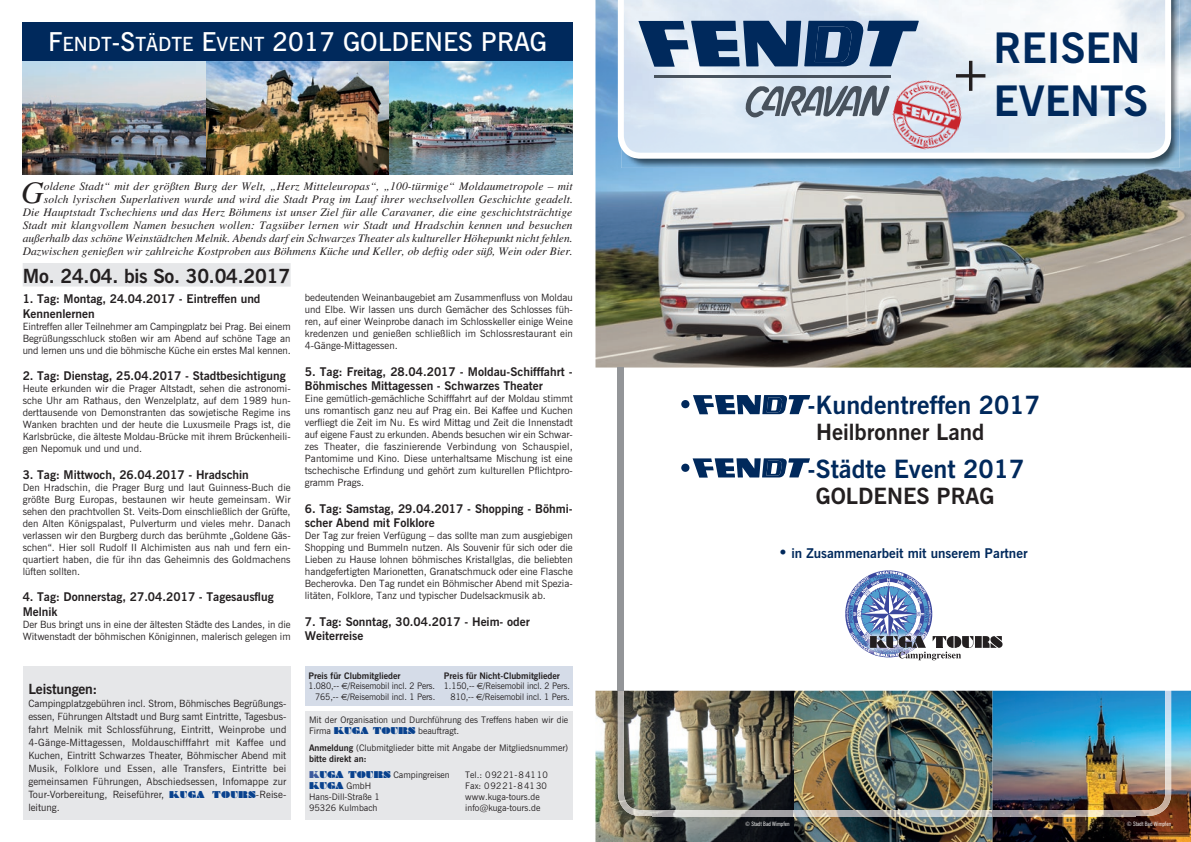
<style>
.page{position:relative;width:1191px;height:842px;background:#fff}
.page>*{position:absolute;margin:0;border:0;box-sizing:border-box;transform-origin:0 0}
.t1{font:700 50.4px "News Gothic BT";color:#00295c}
.t2{font:600 50.4px "News Gothic BT";color:#231f20}
.t3{font:700 42px/53.2px "News Gothic BT";color:#00295c}
.t4{font:italic 31.4px "Times";color:#231f20}
.t5{font:700 30.2px "News Gothic BT";color:#00295c}
.t6{font:600 26px "News Gothic BT";color:#fff}
.t7{font:700 25.2px "News Gothic BT";color:#00295c}
.t8{font:700 22.4px "News Gothic BT";color:#231f20}
.t9{font:700 19.5px "News Gothic BT";letter-spacing:-.01em;color:#231f20}
.t10{font:700 14px "News Gothic BT";letter-spacing:-.01em;color:#231f20}
.t11{font:700 13.4px "News Gothic BT";color:#00295c}
.t12{font:700 12px/14.4px "News Gothic BT";color:#231f20}
.t13{font:italic 11.5px/13px "Times";letter-spacing:.01em;color:#231f20;text-align:right}
.t14{font:10px/12px "News Gothic BT";color:#231f20;text-align:justify}
.t15{font:9px/10.8px "News Gothic BT";color:#231f20}
.t16{font:9px "News Gothic BT";color:#231f20;scale:.95 1}
.t17{font:700 9px "News Gothic BT";color:#231f20}
.t18{font:9px "Braggadocio";color:#09428e}
.t19{font:condensed 6px "News Gothic BT";color:#fff}
.s1{font-size:19.5px}
.s2{font-family:"Braggadocio";font-size:9px;color:#09428e}
.s3{font-family:"Euro Sans"}
.s4{font-family:"Braggadocio";color:#09428e}
.s5{font-weight:700}
.s6{font-family:"Braggadocio";color:#3d5a9e}
.s7{font-family:"News Gothic BT";color:#231f20}
</style>
<div class="page">
<div style="left:305px;top:666px;width:268px;height:40px;background:#d5dce8"></div>
<div style="left:23px;top:22px;width:550px;height:39px;background:#00295c"></div>
<img style="left:23px;top:61px;width:550px;height:114px">
<div style="left:23px;top:666px;width:268px;height:153px;background:#e6e7e9"></div>
<div style="left:23px;top:263px;width:268px;height:24px;background:#e6e7e9"></div>
<div style="left:305px;top:711px;width:267px;height:108px;background:#e6e7e9"></div>
<img style="left:595px;top:0;width:596px;height:367px">
<svg style="left:692px;top:458px;width:118px;height:20px"></svg>
<svg style="left:693px;top:395px;width:117px;height:19px"></svg>
<img style="left:595px;top:691px;width:596px;height:151px">
<img style="left:1144px;top:0;width:35px;height:168px">
<img style="left:621px;top:159px;width:209px;height:9px">
<img style="left:830px;top:159px;width:314px;height:9px">
<svg style="left:618px;top:0;width:553px;height:159px"></svg>
<svg style="left:744px;top:84px;width:142px;height:33px"></svg>
<svg style="left:638px;top:21px;width:280px;height:46px"></svg>
<hr style="left:654px;top:75px;width:237px;height:2px;background:#48525d">
<img style="left:886px;top:74px;width:82px;height:82px">
<img style="left:618px;top:691px;width:35px;height:125px">
<img style="left:653px;top:810px;width:482px;height:6px">
<img style="left:1135px;top:691px;width:36px;height:125px">
<div style="left:618px;top:367px;width:6px;height:324px;background:#939598"></div>
<svg style="left:624px;top:570px;width:547px;height:121px"></svg>
<h3 class="t6" style="left:48px;top:25px;width:500px">F<span class="s1">ENDT</span>-S<span class="s1">TÄDTE</span> E<span class="s1">VENT</span> 2017 GOLDENES PRAG</h3>
<h3 class="t4" style="left:21px;top:176px;width:24px">G</h3>
<p class="t13" style="left:23px;top:180px;width:552px">oldene Stadt“ mit der größten Burg der Welt, „Herz Mitteleuropas“, „100-türmige“ Moldaumetropole – mit solch lyrischen Superlativen wurde und wird die Stadt Prag im Lauf ihrer wechselvollen Geschichte geadelt.<br>Die Hauptstadt Tschechiens und das Herz Böhmens ist unser Ziel für alle Caravaner, die eine geschichtsträchtige Stadt mit klangvollem Namen besuchen wollen: Tagsüber lernen wir Stadt und Hradschin kennen und besuchen außerhalb das schöne Weinstädtchen Melnik. Abends darf ein Schwarzes Theater als kultureller Höhepunkt nicht fehlen.<br>Dazwischen genießen wir zahlreiche Kostproben aus Böhmens Küche und Keller, ob deftig oder süß, Wein oder Bier.</p>
<h3 class="t9" style="left:23px;top:264px;width:269px">Mo. 24.04. bis So. 30.04.2017</h3>
<p class="t12" style="left:23px;top:292px;width:239px">1. Tag: Montag, 24.04.2017 - Eintreffen und<br>Kennenlernen</p>
<p class="t14" style="left:23px;top:320px;width:270px">Eintreffen aller Teilnehmer am Campingplatz bei Prag. Bei einem Begrüßungsschluck stoßen wir am Abend auf schöne Tage an und lernen uns und die böhmische Küche ein erstes Mal kennen.</p>
<p class="t12" style="left:23px;top:369px;width:264px">2. Tag: Dienstag, 25.04.2017 - Stadtbesichtigung</p>
<p class="t14" style="left:23px;top:383px;width:269px">Heute erkunden wir die Prager Altstadt, sehen die astronomi&shy;sche Uhr am Rathaus, den Wenzelplatz, auf dem 1989 hun&shy;derttausende von Demonstranten das sowjetische Regime ins Wanken brachten und der heute die Luxusmeile Prags ist, die Karlsbrücke, die älteste Moldau-Brücke mit ihrem Brückenheili&shy;gen Nepomuk und und und.</p>
<p class="t12" style="left:23px;top:467px;width:228px">3. Tag: Mittwoch, 26.04.2017 - Hradschin</p>
<p class="t14" style="left:23px;top:481px;width:270px">Den Hradschin, die Prager Burg und laut Guinness-Buch die größte Burg Europas, bestaunen wir heute gemeinsam. Wir sehen den prachtvollen St. Veits-Dom einschließlich der Grüfte, den Alten Königspalast, Pulverturm und vieles mehr. Danach verlassen wir den Burgberg durch das berühmte „Goldene Gäs&shy;schen“. Hier soll Rudolf II Alchimisten aus nah und fern ein&shy;quartiert haben, die für ihn das Geheimnis des Goldmachens lüften sollten.</p>
<p class="t12" style="left:23px;top:589px;width:252px">4. Tag: Donnerstag, 27.04.2017 - Tagesausflug<br>Melnik</p>
<p class="t14" style="left:23px;top:618px;width:270px">Der Bus bringt uns in eine der ältesten Städte des Landes, in die<br>Witwenstadt der böhmischen Königinnen, malerisch gelegen im</p>
<h3 class="t10" style="left:28px;top:680px;width:71px">Leistungen:</h3>
<p class="t14" style="left:28px;top:697px;width:260px;line-height:13px">Campingplatzgebühren incl. Strom, Böhmisches Begrüßungs&shy;essen, Führungen Altstadt und Burg samt Eintritte, Tagesbus&shy;fahrt Melnik mit Schlossführung, Eintritt, Weinprobe und 4-Gänge-Mittagessen, Moldauschifffahrt mit Kaffee und Kuchen, Eintritt Schwarzes Theater, Böhmischer Abend mit Musik, Folklore und Essen, alle Transfers, Eintritte bei gemeinsamen Führungen, Abschiedsessen, Infomappe zur Tour-Vorbereitung, Reiseführer, <span class="s2">KUGA TOURS</span>-Reise&shy;leitung.</p>
<p class="t14" style="left:305px;top:292px;width:270px">bedeutenden Weinanbaugebiet am Zusammenfluss von Moldau und Elbe. Wir lassen uns durch Gemächer des Schlosses füh&shy;ren, auf einer Weinprobe danach im Schlosskeller einige Weine kredenzen und genießen schließlich im Schlossrestaurant ein 4-Gänge-Mittagessen.</p>
<p class="t12" style="left:305px;top:364px;width:269px">5. Tag: Freitag, 28.04.2017 - Moldau-Schifffahrt -<br>Böhmisches Mittagessen - Schwarzes Theater</p>
<p class="t14" style="left:305px;top:393px;width:270px">Eine gemütlich-gemächliche Schifffahrt auf der Moldau stimmt uns romantisch ganz neu auf Prag ein. Bei Kaffee und Kuchen verfliegt die Zeit im Nu. Es wird Mittag und Zeit die Innenstadt auf eigene Faust zu erkunden. Abends besuchen wir ein Schwar&shy;zes Theater, die faszinierende Verbindung von Schauspiel, Pantomime und Kino. Diese unterhaltsame Mischung ist eine tschechische Erfindung und gehört zum kulturellen Pflichtpro&shy;gramm Prags.</p>
<p class="t12" style="left:305px;top:501px;width:269px">6. Tag: Samstag, 29.04.2017 - Shopping - Böhmi&shy;scher Abend mit Folklore</p>
<p class="t14" style="left:305px;top:529px;width:269px">Der Tag zur freien Verfügung – das sollte man zum ausgiebigen Shopping und Bummeln nutzen. Als Souvenir für sich oder die Lieben zu Hause lohnen böhmisches Kristallglas, die beliebten handgefertigten Marionetten, Granatschmuck oder eine Flasche Becherovka. Den Tag rundet ein Böhmischer Abend mit Spezia&shy;litäten, Folklore, Tanz und typischer Dudelsackmusik ab.</p>
<p class="t12" style="left:305px;top:614px;width:227px">7. Tag: Sonntag, 30.04.2017 - Heim- oder<br>Weiterreise</p>
<p class="t17" style="left:308px;top:670px;width:94px">Preis für Clubmitglieder</p>
<p class="t16" style="left:308px;top:681px;width:135px">1.080,-- <span class="s3">€</span>/Reisemobil incl. 2 Pers.</p>
<p class="t16" style="left:315px;top:691px;width:128px">765,-- <span class="s3">€</span>/Reisemobil incl. 1 Pers.</p>
<p class="t17" style="left:444px;top:670px;width:118px">Preis für Nicht-Clubmitglieder</p>
<p class="t16" style="left:444px;top:681px;width:134px">1.150,-- <span class="s3">€</span>/Reisemobil incl. 2 Pers.</p>
<p class="t16" style="left:450px;top:691px;width:127px">810,-- <span class="s3">€</span>/Reisemobil incl. 1 Pers.</p>
<p class="t15" style="left:309px;top:714px;width:261px">Mit der Organisation und Durchführung des Treffens haben wir die<br>Firma <span class="s4">KUGA TOURS</span> beauftragt.</p>
<p class="t15" style="left:309px;top:742px;width:261px"><span class="s5">Anmeldung</span> (Clubmitglieder bitte mit Angabe der Mitglieds nummer) <span class="s5">bitte direkt an:</span></p>
<p class="t15" style="left:309px;top:770px;width:142px"><span class="s6">K</span><span class="s4">UGA TOURS</span> Campingreisen</p>
<p class="t18" style="left:309px;top:780px;width:64px">KUGA <span class="s7">GmbH</span></p>
<p class="t15" style="left:309px;top:791px;width:72px">Hans-Dill-Straße 1<br>95326 Kulmbach</p>
<p class="t15" style="left:465px;top:770px;width:84px">Tel.: 0 92 21- 8 41 10<br>Fax: 0 92 21- 8 41 30 www.kuga-tours.de info@kuga-tours.de</p>
<h1 class="t2" style="left:949px;top:42px;width:43px">+</h1>
<h2 class="t3" style="left:993px;top:21px;width:156px">REISEN<br>EVENTS</h2>
<h1 class="t1" style="left:677px;top:374px;width:17px">·</h1>
<h3 class="t7" style="left:807px;top:390px;width:234px">-Kundentreffen 2017</h3>
<h3 class="t8" style="left:816px;top:418px;width:170px">Heilbronner Land</h3>
<h1 class="t1" style="left:677px;top:437px;width:17px">·</h1>
<h3 class="t7" style="left:807px;top:453px;width:218px">-Städte Event 2017</h3>
<h3 class="t8" style="left:815px;top:482px;width:180px">GOLDENES PRAG</h3>
<h3 class="t5" style="left:778px;top:534px;width:11px">·</h3>
<h3 class="t11" style="left:791px;top:545px;width:238px">in Zusammenarbeit mit unserem Partner</h3>
<p class="t19" style="left:745px;top:820px;width:46px">© Stadt Bad Wimpfen</p>
<p class="t19" style="left:1126px;top:820px;width:46px">© Stadt Bad Wimpfen</p>
</div>
